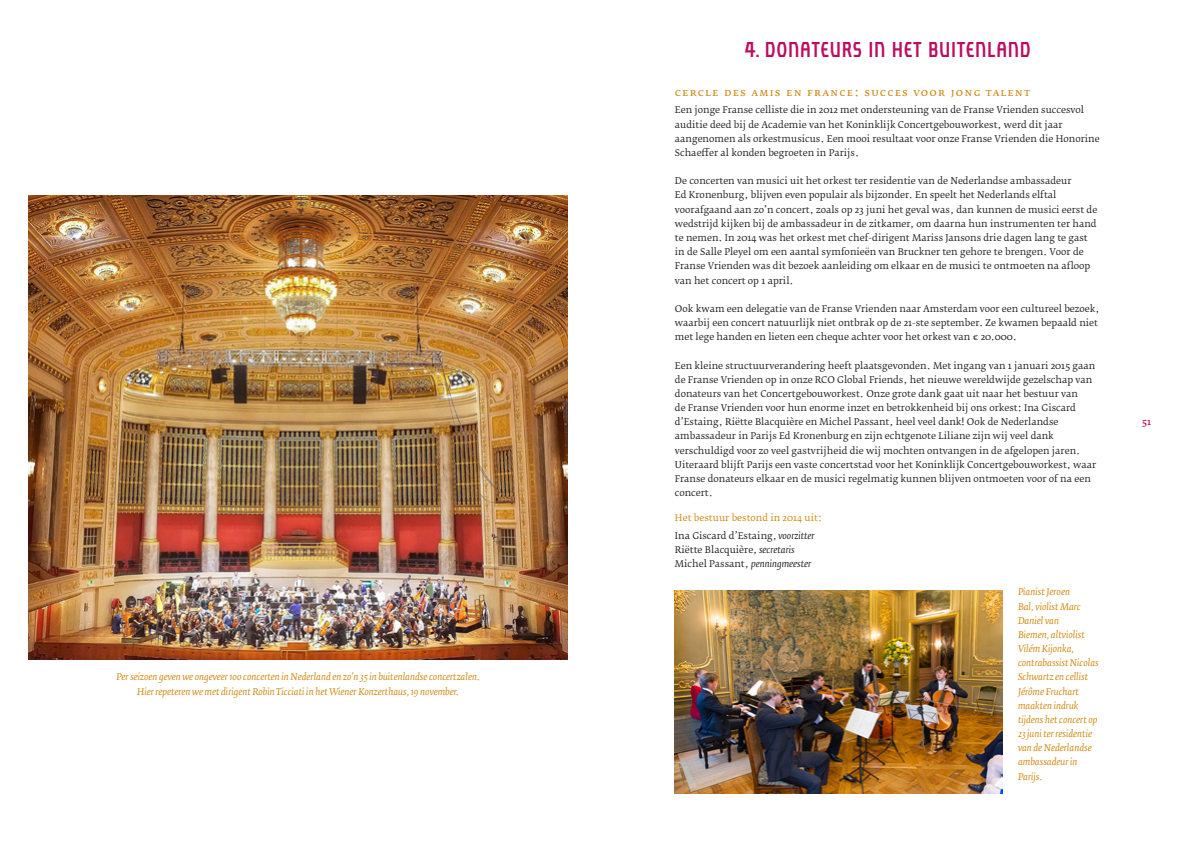
<style>
.page{position:relative;width:1191px;height:842px;background:#fff}
.page>*{position:absolute;margin:0;border:0;box-sizing:border-box;transform-origin:0 0}
.t1{font:20px "RCO";color:#bd0c5f}
.t2{font:11px "Fedra Serif B Normal SC";letter-spacing:.1em;color:#ce8911}
.t3{font:9.2px/14.2px "Fedra Serif B";color:#231f20}
.t4{font:italic 9.2px/14.2px "Fedra Serif B";color:#ce8911}
.t5{font:9.2px/17.2px "Fedra Serif B";color:#ce8911}
.t6{font:9.2px "Fedra Serif B";color:#bd0c5f}
.s1{color:#231f20}
.s2{font-style:italic;color:#231f20}
.s3{font-style:italic}
</style>
<div class="page">
<img style="left:675px;top:590px;width:327px;height:204px">
<img style="left:28px;top:195px;width:539px;height:464px">
<p class="t4" style="left:116px;top:670px;width:365px;text-align:center">Per seizoen geven we ongeveer 100 concerten in Nederland en zo’n 35 in buitenlandse concertzalen.<br>Hier repeteren we met dirigent Robin Ticciati in het Wiener Konzerthaus, 19 november.</p>
<h1 class="t1" style="left:744px;top:37px;width:289px">4. DONATEURS IN HET BUITENLAND</h1>
<p class="t2" style="left:675px;top:86px;width:357px">cercle des amis en france: succes voor jong talent</p>
<p class="t3" style="left:675px;top:103px;width:426px">Een jonge Franse celliste die in 2012 met ondersteuning van de Franse Vrienden succesvol auditie deed bij de Academie van het Koninklijk Concertgebouworkest, werd dit jaar aangenomen als orkestmusicus. Een mooi resultaat voor onze Franse Vrienden die Honorine Schaeffer al konden begroeten in Parijs.</p>
<p class="t3" style="left:675px;top:174px;width:424px">De concerten van musici uit het orkest ter residentie van de Nederlandse ambassadeur<br>Ed Kronenburg, blijven even populair als bijzonder. En speelt het Nederlands elftal voorafgaand aan zo’n concert, zoals op 23 juni het geval was, dan kunnen de musici eerst de wedstrijd kijken bij de ambassadeur in de zitkamer, om daarna hun instrumenten ter hand te nemen. In 2014 was het orkest met chef-dirigent Mariss Jansons drie dagen lang te gast in de Salle Pleyel om een aantal symfonieën van Bruckner ten gehore te brengen. Voor de Franse Vrienden was dit bezoek aanleiding om elkaar en de musici te ontmoeten na afloop van het concert op 1 april.</p>
<p class="t3" style="left:675px;top:302px;width:426px">Ook kwam een delegatie van de Franse Vrienden naar Amsterdam voor een cultureel bezoek, waarbij een concert natuurlijk niet ontbrak op de 21-ste september. Ze kwamen bepaald niet met lege handen en lieten een cheque achter voor het orkest van € 20.000.</p>
<p class="t3" style="left:675px;top:358px;width:423px">Een kleine structuurverandering heeft plaatsgevonden. Met ingang van 1 januari 2015 gaan de Franse Vrienden op in onze RCO Global Friends, het nieuwe wereldwijde gezelschap van donateurs van het Concertgebouworkest. Onze grote dank gaat uit naar het bestuur van<br>de Franse Vrienden voor hun enorme inzet en betrokkenheid bij ons orkest: Ina Giscard d’Estaing, Riëtte Blacquière en Michel Passant, heel veel dank! Ook de Nederlandse ambassadeur in Parijs Ed Kronenburg en zijn echtgenote Liliane zijn wij veel dank verschuldigd voor zo veel gastvrijheid die wij mochten ontvangen in de afgelopen jaren.<br>Uiteraard blijft Parijs een vaste concertstad voor het Koninklijk Concertgebouworkest, waar Franse donateurs elkaar en de musici regelmatig kunnen blijven ontmoeten voor of na een concert.</p>
<p class="t5" style="left:675px;top:510px;width:149px">Het bestuur bestond in 2014 uit:<br><span class="s1">Ina Giscard d’Estaing,</span> <span class="s2">voorzitter</span></p>
<p class="t3" style="left:675px;top:542px;width:138px">Riëtte Blacquière, <span class="s3">secretaris<br></span>Michel Passant, <span class="s3">penningmeester</span></p>
<p class="t4" style="left:1018px;top:585px;width:82px">Pianist Jeroen<br>Bal, violist Marc<br>Daniel van<br>Biemen, altviolist<br>Vilém Kijonka, contrabassist Nicolas<br>Schwartz en cellist<br>Jérôme Fruchart maakten indruk tijdens het concert op<br>23 juni ter residentie van de Nederlandse ambassadeur in<br>Parijs.</p>
<p class="t6" style="left:1142px;top:417px;width:11px">51</p>
</div>
